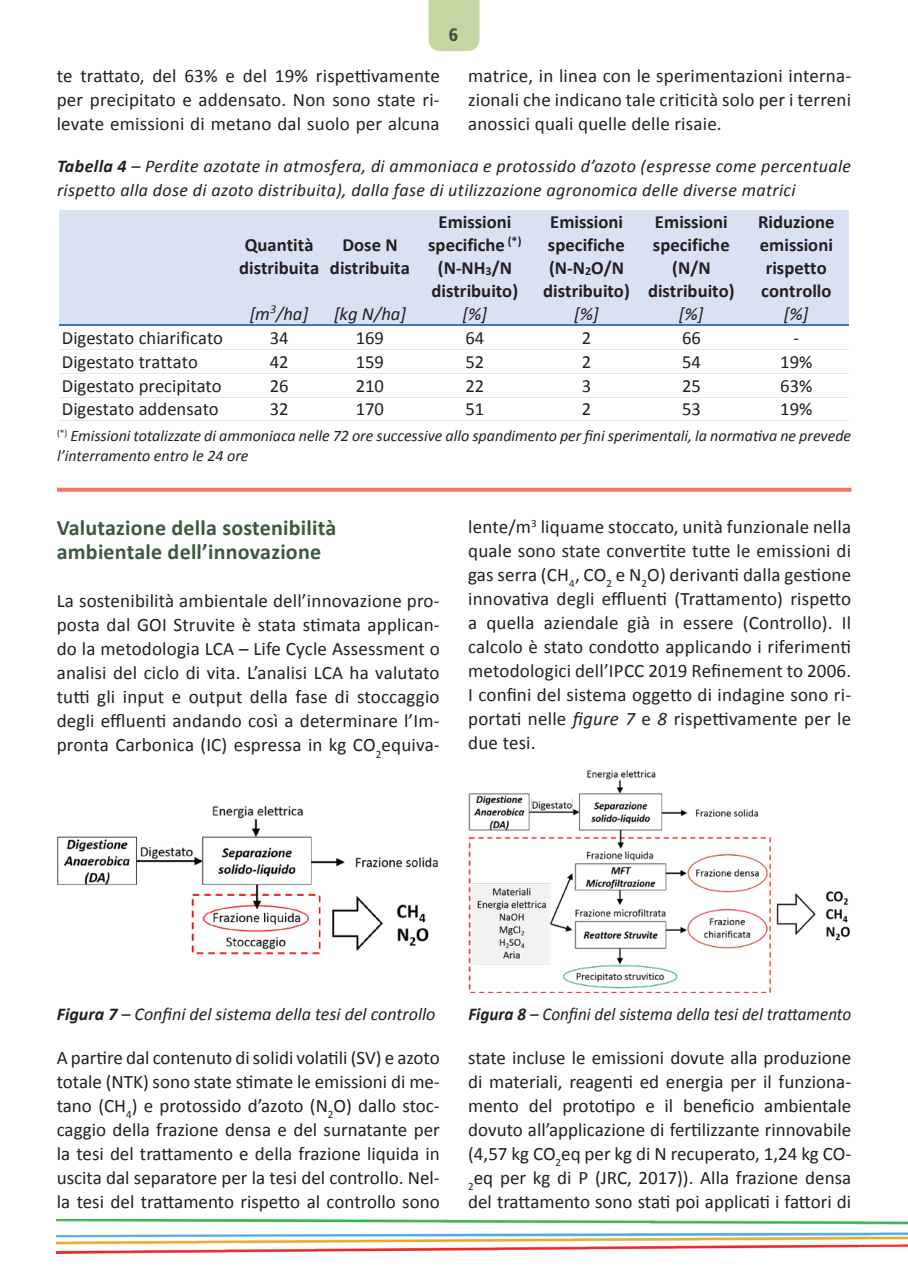
<style>
.page{position:relative;width:908px;height:1276px;background:#fff}
.page>*{position:absolute;margin:0;border:0;box-sizing:border-box;transform-origin:0 0}
.t1{font:700 22px/24px "Calibri";letter-spacing:.01em;color:#3e5840}
.t2{font:19px/24px "Calibri";letter-spacing:.01em;color:#231f20;text-align:justify}
.t3{font:700 18.6px/22.8px "Calibri";color:#231f20;text-align:center}
.t4{font:18.6px "Calibri";color:#231f20}
.t5{font:italic 18.6px "Calibri";color:#231f20}
.t6{font:italic 18px/24px "Calibri";letter-spacing:.02em;color:#231f20}
.t7{font:italic 18px "Calibri";color:#231f20;scale:.95 1}
.t8{font:italic 18px "Calibri";color:#231f20}
.t9{font:900 condensed 18px "Frutiger LT Std";color:#3e5840}
.t10{font:italic 16px/19.2px "Calibri";color:#231f20}
.s1{font-weight:700}
.s2{font-size:12px}
.s3{font-style:italic}
</style>
<div class="page">
<div style="left:428px;top:0;width:51px;height:51px;background:#c4d7a3"></div>
<img style="left:57px;top:1220px;width:850px;height:33px">
<div style="left:59px;top:210px;width:175px;height:92px;background:#d9e2f3"></div>
<div style="left:234px;top:210px;width:90px;height:92px;background:#d9e2f3"></div>
<div style="left:324px;top:210px;width:92px;height:92px;background:#d9e2f3"></div>
<div style="left:416px;top:210px;width:118px;height:92px;background:#d9e2f3"></div>
<div style="left:534px;top:210px;width:104px;height:92px;background:#d9e2f3"></div>
<div style="left:638px;top:210px;width:105px;height:92px;background:#d9e2f3"></div>
<div style="left:743px;top:210px;width:105px;height:92px;background:#d9e2f3"></div>
<div style="left:59px;top:302px;width:175px;height:22px;background:#d9e2f3"></div>
<div style="left:234px;top:302px;width:90px;height:22px;background:#d9e2f3"></div>
<div style="left:324px;top:302px;width:92px;height:22px;background:#d9e2f3"></div>
<div style="left:416px;top:302px;width:118px;height:22px;background:#d9e2f3"></div>
<div style="left:534px;top:302px;width:104px;height:22px;background:#d9e2f3"></div>
<div style="left:638px;top:302px;width:105px;height:22px;background:#d9e2f3"></div>
<div style="left:743px;top:302px;width:105px;height:22px;background:#d9e2f3"></div>
<hr style="left:59px;top:324px;width:175px;height:2px;background:#4472c4">
<hr style="left:236px;top:324px;width:88px;height:2px;background:#4472c4">
<hr style="left:326px;top:324px;width:89px;height:2px;background:#4472c4">
<hr style="left:417px;top:324px;width:117px;height:2px;background:#4472c4">
<hr style="left:535px;top:324px;width:103px;height:2px;background:#4472c4">
<hr style="left:640px;top:324px;width:103px;height:2px;background:#4472c4">
<hr style="left:745px;top:324px;width:103px;height:2px;background:#4472c4">
<hr style="left:59px;top:349px;width:175px;height:1px;background:#e7e6e6">
<hr style="left:235px;top:349px;width:89px;height:1px;background:#e7e6e6">
<hr style="left:325px;top:349px;width:90px;height:1px;background:#e7e6e6">
<hr style="left:416px;top:349px;width:118px;height:1px;background:#e7e6e6">
<hr style="left:534px;top:349px;width:104px;height:1px;background:#e7e6e6">
<hr style="left:639px;top:349px;width:104px;height:1px;background:#e7e6e6">
<hr style="left:744px;top:349px;width:104px;height:1px;background:#e7e6e6">
<hr style="left:59px;top:373px;width:175px;height:1px;background:#e7e6e6">
<hr style="left:235px;top:373px;width:89px;height:1px;background:#e7e6e6">
<hr style="left:325px;top:373px;width:90px;height:1px;background:#e7e6e6">
<hr style="left:416px;top:373px;width:118px;height:1px;background:#e7e6e6">
<hr style="left:534px;top:373px;width:104px;height:1px;background:#e7e6e6">
<hr style="left:639px;top:373px;width:104px;height:1px;background:#e7e6e6">
<hr style="left:744px;top:373px;width:104px;height:1px;background:#e7e6e6">
<hr style="left:59px;top:397px;width:175px;height:1px;background:#e7e6e6">
<hr style="left:235px;top:397px;width:89px;height:1px;background:#e7e6e6">
<hr style="left:325px;top:397px;width:90px;height:1px;background:#e7e6e6">
<hr style="left:416px;top:397px;width:118px;height:1px;background:#e7e6e6">
<hr style="left:534px;top:397px;width:104px;height:1px;background:#e7e6e6">
<hr style="left:639px;top:397px;width:104px;height:1px;background:#e7e6e6">
<hr style="left:744px;top:397px;width:104px;height:1px;background:#e7e6e6">
<hr style="left:58px;top:420px;width:176px;height:1px;background:#e7e6e6">
<hr style="left:234px;top:420px;width:90px;height:1px;background:#e7e6e6">
<hr style="left:323px;top:420px;width:92px;height:1px;background:#e7e6e6">
<hr style="left:415px;top:420px;width:119px;height:1px;background:#e7e6e6">
<hr style="left:533px;top:420px;width:105px;height:1px;background:#e7e6e6">
<hr style="left:638px;top:420px;width:105px;height:1px;background:#e7e6e6">
<hr style="left:743px;top:420px;width:105px;height:1px;background:#e7e6e6">
<svg style="left:57px;top:488px;width:794px;height:4px;background:#f37d6d"></svg>
<img style="left:57px;top:806px;width:382px;height:149px">
<img style="left:468px;top:770px;width:383px;height:222px">
<p class="t9" style="left:448px;top:24px;width:11px">6</p>
<p class="t2" style="left:57px;top:64px;width:384px">te trattato, del 63% e del 19% rispettivamente per precipitato e addensato. Non sono state ri&shy;levate emissioni di metano dal suolo per alcuna</p>
<p class="t2" style="left:468px;top:64px;width:384px">matrice, in linea con le sperimentazioni interna&shy;zionali che indicano tale criticità solo per i terreni anossici quali quelle delle risaie.</p>
<p class="t6" style="left:57px;top:154px;width:795px"><span class="s1">Tabella 4</span> – Perdite azotate in atmosfera, di ammoniaca e protossido d’azoto (espresse come percentuale rispetto alla dose di azoto distribuita), dalla fase di utilizzazione agronomica delle diverse matrici</p>
<p class="t3" style="left:239px;top:234px;width:82px">Quantità distribuita</p>
<p class="t3" style="left:330px;top:234px;width:81px">Dose N distribuita</p>
<p class="t3" style="left:428px;top:211px;width:95px">Emissioni specifiche <sup>(*) </sup>(N-NH<span class="s2">3</span>/N distribuito)</p>
<p class="t3" style="left:543px;top:211px;width:88px">Emissioni specifiche (N-N<span class="s2">2</span>O/N distribuito)</p>
<p class="t3" style="left:647px;top:211px;width:88px">Emissioni specifiche (N/N distribuito)</p>
<p class="t3" style="left:757px;top:211px;width:78px">Riduzione emissioni rispetto controllo</p>
<p class="t5" style="left:249px;top:301px;width:60px">[m<sup>3</sup>/ha]</p>
<p class="t5" style="left:334px;top:301px;width:74px">[kg N/ha]</p>
<p class="t5" style="left:462px;top:301px;width:26px">[%]</p>
<p class="t5" style="left:574px;top:301px;width:26px">[%]</p>
<p class="t5" style="left:678px;top:301px;width:26px">[%]</p>
<p class="t5" style="left:783px;top:301px;width:26px">[%]</p>
<p class="t4" style="left:62px;top:326px;width:162px">Digestato chiarificato</p>
<p class="t4" style="left:270px;top:326px;width:20px">34</p>
<p class="t4" style="left:355px;top:326px;width:30px">169</p>
<p class="t4" style="left:465px;top:326px;width:20px">64</p>
<p class="t4" style="left:581px;top:326px;width:11px">2</p>
<p class="t4" style="left:681px;top:326px;width:20px">66</p>
<p class="t4" style="left:793px;top:326px;width:7px">-</p>
<p class="t4" style="left:62px;top:350px;width:137px">Digestato trattato</p>
<p class="t4" style="left:270px;top:350px;width:20px">42</p>
<p class="t4" style="left:355px;top:350px;width:30px">159</p>
<p class="t4" style="left:465px;top:350px;width:20px">52</p>
<p class="t4" style="left:581px;top:350px;width:11px">2</p>
<p class="t4" style="left:681px;top:350px;width:20px">54</p>
<p class="t4" style="left:780px;top:350px;width:34px">19%</p>
<p class="t4" style="left:62px;top:374px;width:161px">Digestato precipitato</p>
<p class="t4" style="left:270px;top:374px;width:20px">26</p>
<p class="t4" style="left:355px;top:374px;width:30px">210</p>
<p class="t4" style="left:465px;top:374px;width:20px">22</p>
<p class="t4" style="left:581px;top:374px;width:11px">3</p>
<p class="t4" style="left:681px;top:374px;width:20px">25</p>
<p class="t4" style="left:780px;top:374px;width:34px">63%</p>
<p class="t4" style="left:62px;top:397px;width:158px">Digestato addensato</p>
<p class="t4" style="left:270px;top:397px;width:20px">32</p>
<p class="t4" style="left:355px;top:397px;width:30px">170</p>
<p class="t4" style="left:465px;top:397px;width:20px">51</p>
<p class="t4" style="left:581px;top:397px;width:11px">2</p>
<p class="t4" style="left:681px;top:397px;width:20px">53</p>
<p class="t4" style="left:780px;top:397px;width:34px">19%</p>
<p class="t10" style="left:57px;top:426px;width:795px"><sup>(*)</sup> Emissioni totalizzate di ammoniaca nelle 72 ore successive allo spandimento per fini sperimentali, la normativa ne prevede l’interramento entro le 24 ore</p>
<p class="t1" style="left:57px;top:516px;width:281px">Valutazione della sostenibilità ambientale dell’innovazione</p>
<p class="t2" style="left:57px;top:589px;width:384px">La sostenibilità ambientale dell’innovazione pro&shy;posta dal GOI Struvite è stata stimata applican&shy;do la metodologia LCA – Life Cycle Assessment o analisi del ciclo di vita. L’analisi LCA ha valutato tutti gli input e output della fase di stoccaggio degli effluenti andando così a determinare l’Im&shy;pronta Carbonica (IC) espressa in kg CO<sub>2</sub>equiva-</p>
<p class="t2" style="left:468px;top:515px;width:384px">lente/m<sup>3</sup> liquame stoccato, unità funzionale nella quale sono state convertite tutte le emissioni di gas serra (CH<sub>4</sub>, CO<sub>2</sub> e N<sub>2</sub>O) derivanti dalla gestione innovativa degli effluenti (Trattamento) rispetto a quella aziendale già in essere (Controllo). Il calcolo è stato condotto applicando i riferimenti metodologici dell’IPCC 2019 Refinement to 2006.<br>I confini del sistema oggetto di indagine sono ri&shy;portati nelle <span class="s3">figure 7</span> e <span class="s3">8</span> rispettivamente per le due tesi.</p>
<p class="t8" style="left:57px;top:1001px;width:380px"><span class="s1">Figura 7</span> – Confini del sistema della tesi del controllo</p>
<p class="t7" style="left:468px;top:1001px;width:404px"><span class="s1">Figura 8</span> – Confini del sistema della tesi del trattamento</p>
<p class="t2" style="left:57px;top:1045px;width:384px">A partire dal contenuto di solidi volatili (SV) e azoto totale (NTK) sono state stimate le emissioni di me&shy;tano (CH<sub>4</sub>) e protossido d’azoto (N<sub>2</sub>O) dallo stoc&shy;caggio della frazione densa e del surnatante per la tesi del trattamento e della frazione liquida in uscita dal separatore per la tesi del controllo. Nel&shy;la tesi del trattamento rispetto al controllo sono</p>
<p class="t2" style="left:468px;top:1045px;width:384px">state incluse le emissioni dovute alla produzione di materiali, reagenti ed energia per il funziona&shy;mento del prototipo e il beneficio ambientale dovuto all’applicazione di fertilizzante rinnovabile (4,57 kg CO<sub>2</sub>eq per kg di N recuperato, 1,24 kg CO-<sub>2</sub>eq per kg di P (JRC, 2017)). Alla frazione densa del trattamento sono stati poi applicati i fattori di</p>
</div>
